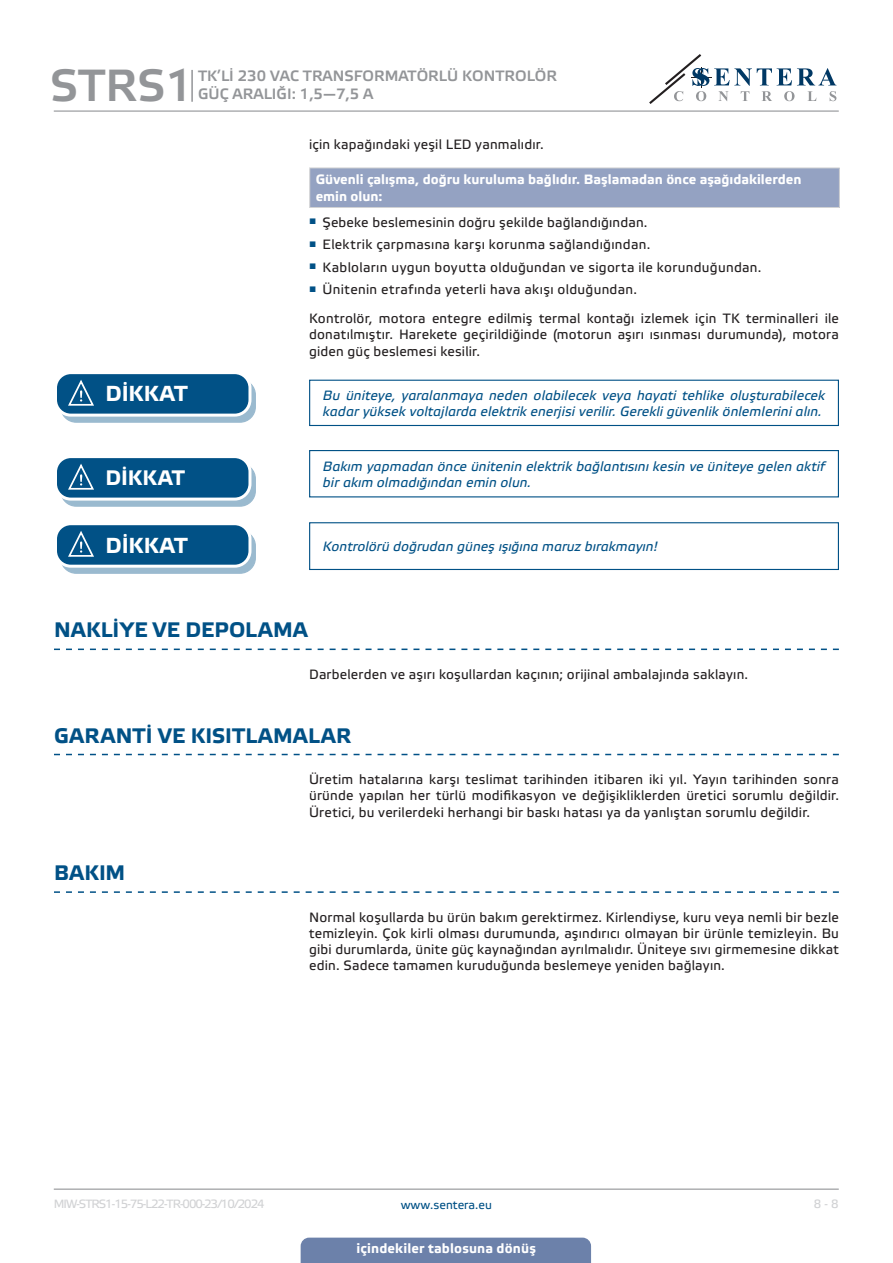
<style>
.page{position:relative;width:893px;height:1263px;background:#fff}
.page>*{position:absolute;margin:0;border:0;box-sizing:border-box;transform-origin:0 0}
.t1{font:45px "Etelka Medium Pro";color:#939598}
.t2{font:700 21.75px "Etelka Text Pro";letter-spacing:-.005em;color:#fff}
.t3{font:700 21px "Etelka Text Pro";letter-spacing:.015em;color:#015186}
.t4{font:700 21px "Etelka Text Pro";letter-spacing:-.005em;color:#fff}
.t5{font:15px/18px "Etelka Medium Pro";color:#939598}
.body{font:13.5px/16.2px "Etelka Text Pro";letter-spacing:.015em;color:#231f20;text-align:justify}
.Attention_text{font:italic 13.5px/16.2px "Etelka Text Pro";letter-spacing:.01em;color:#015186}
.Table_main_heading{font:700 13.5px/16.2px "Etelka Text Pro";color:#fff}
.t6{font:12px "Etelka Text Pro";letter-spacing:-.08em;color:#d1d2d4}
.t7{font:12px "Etelka Text Pro";color:#015186}
</style>
<div class="page">
<hr style="left:54px;top:111px;width:785px;height:1px;background:#939598">
<hr style="left:54px;top:1188px;width:785px;height:2px;background:#939598">
<svg style="left:649px;top:54px;width:187px;height:50px"></svg>
<div style="left:301px;top:1237px;width:290px;height:26px;background:#6c81aa"></div>
<hr style="left:191px;top:70px;width:2px;height:32px;background:#939598">
<div style="left:310px;top:168px;width:529px;height:39px;background:#94a2c2"></div>
<hr style="left:309px;top:168px;width:1px;height:39px;background:#d1d2d4">
<hr style="left:309px;top:168px;width:531px;height:1px;background:#d1d2d4">
<hr style="left:309px;top:207px;width:531px;height:1px;background:#d1d2d4">
<hr style="left:839px;top:168px;width:1px;height:39px;background:#d1d2d4">
<div style="left:61px;top:380px;width:194px;height:42px;background:#9abacf;border-radius:15px"></div>
<div style="left:60px;top:379px;width:196px;height:44px;border:1px solid #015186;border-radius:15px"></div>
<div style="left:56px;top:373px;width:194px;height:42px;background:#015186;border-radius:15px"></div>
<div style="left:54px;top:371px;width:197px;height:46px;border:3px solid #fff;border-radius:15px"></div>
<svg style="left:67px;top:380px;width:39px;height:43px"></svg>
<div style="left:309px;top:380px;width:530px;height:46px;border:1px solid #015186"></div>
<svg style="left:54px;top:648px;width:785px;height:2px"></svg>
<svg style="left:54px;top:754px;width:785px;height:1px"></svg>
<svg style="left:54px;top:891px;width:785px;height:2px"></svg>
<div style="left:61px;top:464px;width:194px;height:42px;background:#9abacf;border-radius:15px"></div>
<div style="left:60px;top:463px;width:196px;height:44px;border:1px solid #015186;border-radius:15px"></div>
<div style="left:56px;top:457px;width:194px;height:42px;background:#015186;border-radius:15px"></div>
<div style="left:54px;top:455px;width:197px;height:46px;border:3px solid #fff;border-radius:15px"></div>
<svg style="left:67px;top:463px;width:39px;height:44px"></svg>
<div style="left:309px;top:450px;width:530px;height:47px;border:1px solid #015186"></div>
<div style="left:61px;top:531px;width:194px;height:42px;background:#9abacf;border-radius:15px"></div>
<div style="left:60px;top:530px;width:196px;height:44px;border:1px solid #015186;border-radius:15px"></div>
<div style="left:56px;top:524px;width:194px;height:42px;background:#015186;border-radius:15px"></div>
<div style="left:54px;top:522px;width:197px;height:46px;border:3px solid #fff;border-radius:15px"></div>
<svg style="left:67px;top:531px;width:39px;height:43px"></svg>
<div style="left:309px;top:522px;width:530px;height:48px;border:1px solid #015186"></div>
<h1 class="t1" style="left:50px;top:61px;width:145px">STRS1</h1>
<p class="t5" style="left:198px;top:67px;width:360px">TK’LI 230 VAC TRANSFORMATÖRLÜ KONTROLÖR<br>GÜÇ ARALIĞI: 1,5—7,5 A</p>
<p class="body" style="left:309px;top:137px;width:236px">için kapağındaki yeşil LED yanmalıdır.</p>
<p class="Table_main_heading" style="left:316px;top:172px;width:487px">Güvenli çalışma, doğru kuruluma bağlıdır. Başlamadan önce aşağıdakilerden emin olun:</p>
<p class="body" style="left:309px;top:215px;width:340px"><sup>■</sup> Şebeke beslemesinin doğru şekilde bağlandığından.</p>
<p class="body" style="left:309px;top:237px;width:343px"><sup>■</sup> Elektrik çarpmasına karşı korunma sağlandığından.</p>
<p class="body" style="left:309px;top:260px;width:454px"><sup>■</sup> Kabloların uygun boyutta olduğundan ve sigorta ile korunduğundan.</p>
<p class="body" style="left:309px;top:282px;width:329px"><sup>■</sup> Ünitenin etrafında yeterli hava akışı olduğundan.</p>
<p class="body" style="left:309px;top:311px;width:531px">Kontrolör, motora entegre edilmiş termal kontağı izlemek için TK terminalleri ile donatılmıştır. Harekete geçirildiğinde (motorun aşırı ısınması durumunda), motora giden güç beslemesi kesilir.</p>
<p class="t2" style="left:105px;top:382px;width:84px">DİKKAT</p>
<p class="Attention_text" style="left:323px;top:388px;width:504px">Bu üniteye, yaralanmaya neden olabilecek veya hayati tehlike oluşturabilecek kadar yüksek voltajlarda elektrik enerjisi verilir. Gerekli güvenlik önlemlerini alın.</p>
<p class="t4" style="left:105px;top:466px;width:81px">DİKKAT</p>
<p class="Attention_text" style="left:323px;top:459px;width:504px">Bakım yapmadan önce ünitenin elektrik bağlantısını kesin ve üniteye gelen aktif bir akım olmadığından emin olun.</p>
<p class="t2" style="left:105px;top:533px;width:84px">DİKKAT</p>
<p class="Attention_text" style="left:323px;top:539px;width:337px">Kontrolörü doğrudan güneş ışığına maruz bırakmayın!</p>
<p class="t3" style="left:54px;top:618px;width:255px">NAKLİYE VE DEPOLAMA</p>
<p class="body" style="left:309px;top:667px;width:441px">Darbelerden ve aşırı koşullardan kaçının; orijinal ambalajında saklayın.</p>
<p class="t3" style="left:54px;top:724px;width:299px">GARANTİ VE KISITLAMALAR</p>
<p class="body" style="left:309px;top:772px;width:531px">Üretim hatalarına karşı teslimat tarihinden itibaren iki yıl. Yayın tarihinden sonra üründe yapılan her türlü modifikasyon ve değişikliklerden üretici sorumlu değildir.<br>Üretici, bu verilerdeki herhangi bir baskı hatası ya da yanlıştan sorumlu değildir.</p>
<p class="t3" style="left:54px;top:861px;width:73px">BAKIM</p>
<p class="body" style="left:309px;top:910px;width:531px">Normal koşullarda bu ürün bakım gerektirmez. Kirlendiyse, kuru veya nemli bir bezle temizleyin. Çok kirli olması durumunda, aşındırıcı olmayan bir ürünle temizleyin. Bu gibi durumlarda, ünite güç kaynağından ayrılmalıdır. Üniteye sıvı girmemesine dikkat edin. Sadece tamamen kuruduğunda beslemeye yeniden bağlayın.</p>
<p class="t6" style="left:54px;top:1197px;width:212px">MIW-STRS1-15-75-L22-TR-000 - 23 / 10 / 2024</p>
<p class="t7" style="left:401px;top:1198px;width:93px">www.sentera.eu</p>
<p class="t6" style="left:814px;top:1197px;width:27px">8 - 8</p>
<p class="Table_main_heading" style="left:357px;top:1240px;width:181px">içindekiler tablosuna dönüş</p>
</div>
